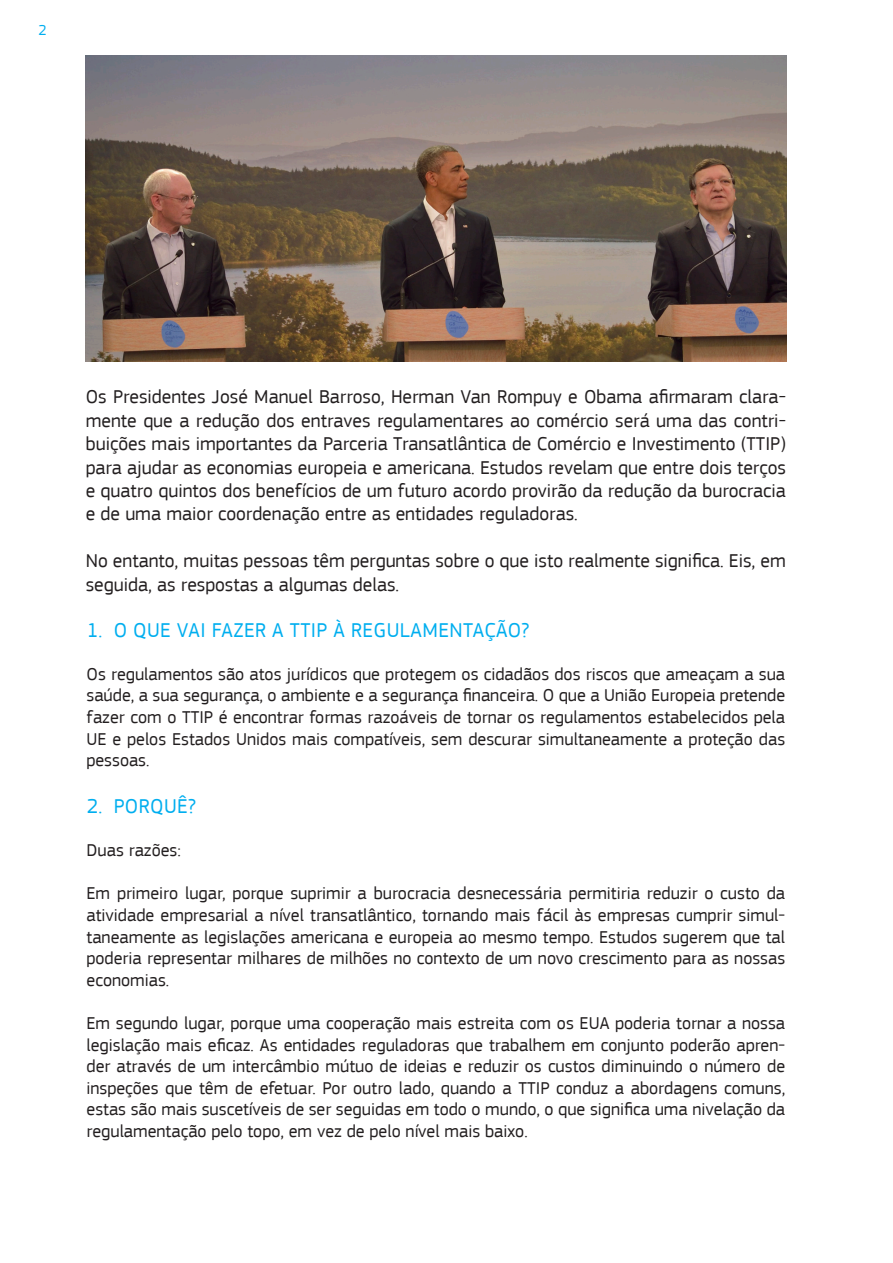
<style>
.page{position:relative;width:893px;height:1263px;background:#fff}
.page>*{position:absolute;margin:0;border:0;box-sizing:border-box;transform-origin:0 0}
.t1{font:21px "EC Square Sans Pro";letter-spacing:.02em;color:#00aeef}
.t2{font:19.5px/23.4px "EC Square Sans Pro";color:#231f20;text-align:justify}
.t3{font:18px/21.6px "EC Square Sans Pro";color:#231f20;text-align:justify}
.t4{font:15px "EC Square Sans Pro";color:#00aeef}
</style>
<div class="page">
<img style="left:85px;top:55px;width:702px;height:306px">
<p class="t4" style="left:38px;top:22px;width:10px">2</p>
<p class="t2" style="left:86px;top:385px;width:702px">Os Presidentes José Manuel Barroso, Herman Van Rompuy e Obama afirmaram clara&shy;mente que a redução dos entraves regulamentares ao comércio será uma das contri&shy;buições mais importantes da Parceria Transatlântica de Comércio e Investimento (TTIP) para ajudar as economias europeia e americana. Estudos revelam que entre dois terços e quatro quintos dos benefícios de um futuro acordo provirão da redução da burocracia e de uma maior coordenação entre as entidades reguladoras.</p>
<p class="t2" style="left:86px;top:549px;width:701px">No entanto, muitas pessoas têm perguntas sobre o que isto realmente significa. Eis, em seguida, as respostas a algumas delas.</p>
<p class="t1" style="left:87px;top:617px;width:444px">1. O QUE VAI FAZER A TTIP À REGULAMENTAÇÃO?</p>
<p class="t3" style="left:87px;top:663px;width:700px">Os regulamentos são atos jurídicos que protegem os cidadãos dos riscos que ameaçam a sua saúde, a sua segurança, o ambiente e a segurança financeira. O que a União Europeia pretende fazer com o TTIP é encontrar formas razoáveis de tornar os regulamentos estabelecidos pela UE e pelos Estados Unidos mais compatíveis, sem descurar simultaneamente a proteção das pessoas.</p>
<p class="t1" style="left:87px;top:794px;width:110px">2. PORQUÊ?</p>
<p class="t3" style="left:87px;top:840px;width:96px">Duas razões:</p>
<p class="t3" style="left:87px;top:883px;width:700px">Em primeiro lugar, porque suprimir a burocracia desnecessária permitiria reduzir o custo da atividade empresarial a nível transatlântico, tornando mais fácil às empresas cumprir simul&shy;taneamente as legislações americana e europeia ao mesmo tempo. Estudos sugerem que tal poderia representar milhares de milhões no contexto de um novo crescimento para as nossas economias.</p>
<p class="t3" style="left:87px;top:1012px;width:700px">Em segundo lugar, porque uma cooperação mais estreita com os EUA poderia tornar a nossa legislação mais eficaz. As entidades reguladoras que trabalhem em conjunto poderão apren&shy;der através de um intercâmbio mútuo de ideias e reduzir os custos diminuindo o número de inspeções que têm de efetuar. Por outro lado, quando a TTIP conduz a abordagens comuns, estas são mais suscetíveis de ser seguidas em todo o mundo, o que significa uma nivelação da regulamentação pelo topo, em vez de pelo nível mais baixo.</p>
</div>
